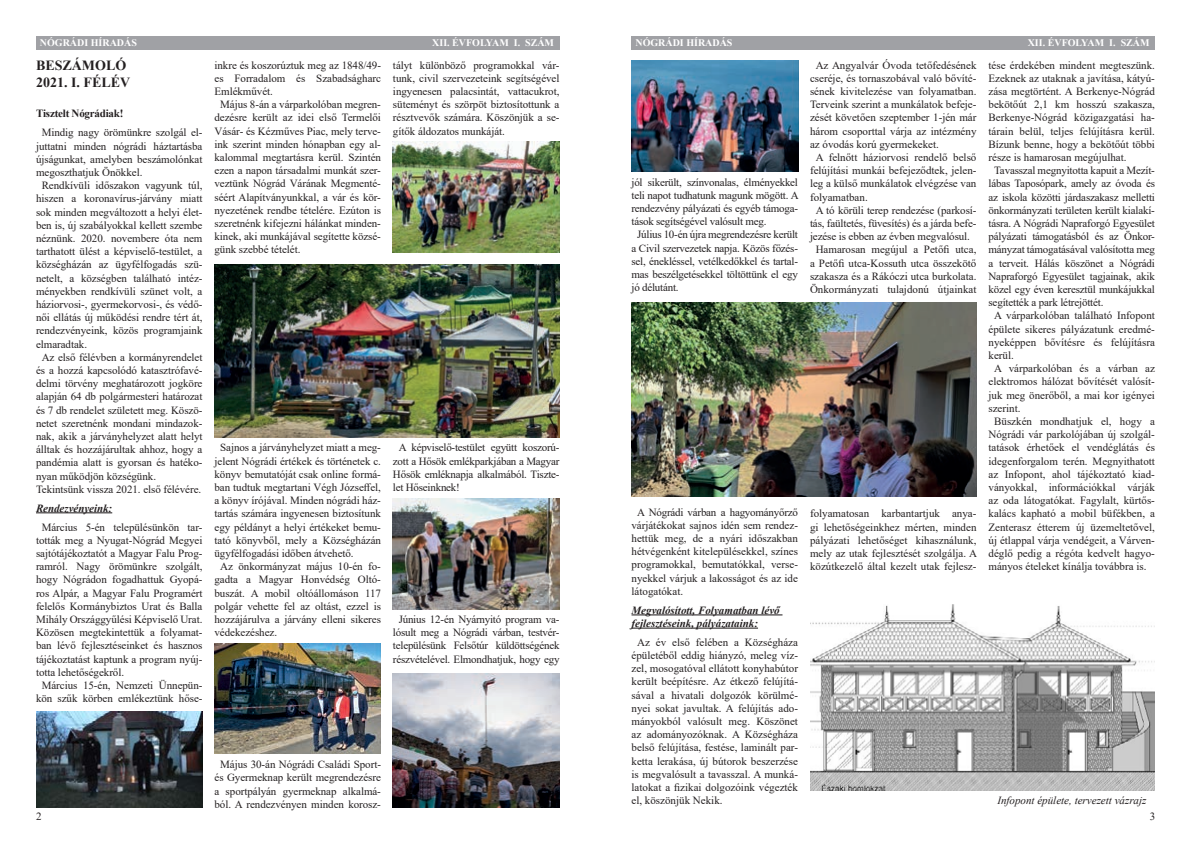
<style>
.page{position:relative;width:1191px;height:842px;background:#fff}
.page>*{position:absolute;margin:0;border:0;box-sizing:border-box;transform-origin:0 0}
.focim{font:700 14px/16.8px "Times New Roman";color:#231f20}
.kenyerszoveg{font:11px/13.2px "Times New Roman";letter-spacing:-.005em;color:#231f20;text-align:justify}
.Kiemeles{font:italic 700 11px/13.2px "Times New Roman";color:#231f20}
.kepalairas{font:italic 11px "Times New Roman";color:#231f20}
.alcim{font:700 11px "Times New Roman";letter-spacing:-.02em;color:#231f20}
.t1{font:700 10px "Times New Roman";color:#fff}
</style>
<div class="page">
<div style="left:631px;top:36px;width:524px;height:13px;background:#a0a1a5"></div>
<div style="left:36px;top:36px;width:523px;height:13px;background:#a0a1a5"></div>
<hr style="left:36px;top:512px;width:76px;height:1px;background:#231f20">
<hr style="left:631px;top:614px;width:151px;height:1px;background:#231f20">
<hr style="left:631px;top:628px;width:127px;height:1px;background:#231f20">
<img style="left:393px;top:673px;width:166px;height:135px">
<img style="left:631px;top:61px;width:167px;height:111px">
<img style="left:810px;top:604px;width:345px;height:187px">
<img style="left:631px;top:302px;width:345px;height:194px">
<img style="left:36px;top:711px;width:166px;height:96px">
<img style="left:393px;top:499px;width:166px;height:110px">
<img style="left:214px;top:265px;width:345px;height:172px">
<img style="left:393px;top:142px;width:166px;height:111px">
<img style="left:214px;top:644px;width:167px;height:110px">
<p class="t1" style="left:40px;top:36px;width:98px">NÓGRÁDI HÍRADÁS</p>
<p class="t1" style="left:432px;top:36px;width:123px">XII. ÉVFOLYAM I. SZÁM</p>
<p class="t1" style="left:635px;top:36px;width:98px">NÓGRÁDI HÍRADÁS</p>
<p class="t1" style="left:1027px;top:36px;width:123px">XII. ÉVFOLYAM I. SZÁM</p>
<p class="focim" style="left:36px;top:57px;width:96px">BESZÁMOLÓ<br>2021. I. FÉLÉV</p>
<p class="alcim" style="left:36px;top:106px;width:89px">Tisztelt Nógrádiak!</p>
<p class="kenyerszoveg" style="left:36px;top:126px;width:168px;text-indent:6px">Mindig nagy örömünkre szolgál el&shy;juttatni minden nógrádi háztartásba újságunkat, amelyben beszámolónkat megoszthatjuk Önökkel.</p>
<p class="kenyerszoveg" style="left:36px;top:178px;width:168px;text-indent:6px">Rendkívüli időszakon vagyunk túl, hiszen a koronavírus-járvány miatt sok minden megváltozott a helyi élet&shy;ben is, új szabályokkal kellett szembe néznünk. 2020. novembere óta nem tarthatott ülést a képviselő-testület, a községházán az ügyfélfogadás szü&shy;netelt, a községben található intéz&shy;ményekben rendkívüli szünet volt, a háziorvosi-, gyermekorvosi-, és védő&shy;női ellátás új működési rendre tért át, rendezvényeink, közös programjaink elmaradtak.</p>
<p class="kenyerszoveg" style="left:36px;top:350px;width:168px;text-indent:6px">Az első félévben a kormányrendelet és a hozzá kapcsolódó katasztrófavé&shy;delmi törvény meghatározott jogköre alapján 64 db polgármesteri határozat és 7 db rendelet született meg. Köszö&shy;netet szeretnénk mondani mindazok&shy;nak, akik a járványhelyzet alatt helyt álltak és hozzájárultak ahhoz, hogy a pandémia alatt is gyorsan és hatéko&shy;nyan működjön községünk.</p>
<p class="kenyerszoveg" style="left:36px;top:482px;width:167px">Tekintsünk vissza 2021. első félévére.</p>
<p class="Kiemeles" style="left:36px;top:501px;width:78px">Rendezvényeink:</p>
<p class="kenyerszoveg" style="left:36px;top:520px;width:168px;text-indent:6px">Március 5-én településünkön tar&shy;tották meg a Nyugat-Nógrád Megyei sajtótájékoztatót a Magyar Falu Prog&shy;ramról. Nagy örömünkre szolgált, hogy Nógrádon fogadhattuk Gyopá&shy;ros Alpár, a Magyar Falu Programért felelős Kormánybiztos Urat és Balla Mihály Országgyűlési Képviselő Urat.<br>Közösen megtekintettük a folyamat&shy;ban lévő fejlesztéseinket és hasznos tájékoztatást kaptunk a program nyúj&shy;totta lehetőségekről.</p>
<p class="kenyerszoveg" style="left:36px;top:678px;width:168px;text-align:center">Március 15-én, Nemzeti Ünnepün&shy;kön szűk körben emlékeztünk hőse-</p>
<p class="kenyerszoveg" style="left:810px;top:58px;width:168px;text-indent:6px">Az Angyalvár Óvoda tetőfedésének cseréje, és tornaszobával való bővíté&shy;sének kivitelezése van folyamatban.<br>Terveink szerint a munkálatok befeje&shy;zését követően szeptember 1-jén már három csoporttal várja az intézmény az óvodás korú gyermekeket.</p>
<p class="kenyerszoveg" style="left:810px;top:150px;width:168px;text-indent:6px">A felnőtt háziorvosi rendelő belső felújítási munkái befejeződtek, jelen&shy;leg a külső munkálatok elvégzése van folyamatban.</p>
<p class="kenyerszoveg" style="left:810px;top:203px;width:168px;text-align:center">A tó körüli terep rendezése (parkosí&shy;tás, faültetés, füvesítés) és a járda befe&shy;jezése is ebben az évben megvalósul.</p>
<p class="kenyerszoveg" style="left:810px;top:243px;width:168px;text-align:center">Hamarosan megújul a Petőfi utca, a Petőfi utca-Kossuth utca összekötő szakasza és a Rákóczi utca burkolata.<br>Önkormányzati tulajdonú útjainkat</p>
<p class="kenyerszoveg" style="left:393px;top:58px;width:168px">tályt különböző programokkal vár&shy;tunk, civil szervezeteink segítségével ingyenesen palacsintát, vattacukrot, süteményt és szörpöt biztosítottunk a résztvevők számára. Köszönjük a se&shy;gítők áldozatos munkáját.</p>
<p class="kenyerszoveg" style="left:214px;top:58px;width:168px">inkre és koszorúztuk meg az 1848/49- es Forradalom és Szabadságharc Emlékművét.</p>
<p class="kenyerszoveg" style="left:214px;top:98px;width:168px;text-indent:6px">Május 8-án a várparkolóban megren&shy;dezésre került az idei első Termelői Vásár- és Kézműves Piac, mely terve&shy;ink szerint minden hónapban egy al&shy;kalommal megtartásra kerül. Szintén ezen a napon társadalmi munkát szer&shy;veztünk Nógrád Várának Megmenté&shy;séért Alapítványunkkal, a vár és kör&shy;nyezetének rendbe tételére. Ezúton is szeretnénk kifejezni hálánkat minden&shy;kinek, aki munkájával segítette közsé&shy;günk szebbé tételét.</p>
<p class="kenyerszoveg" style="left:988px;top:58px;width:168px">tése érdekében mindent megteszünk.<br>Ezeknek az utaknak a javítása, kátyú&shy;zása megtörtént. A Berkenye-Nógrád bekötőút 2,1 km hosszú szakasza, Berkenye-Nógrád közigazgatási ha&shy;tárain belül, teljes felújításra kerül.<br>Bízunk benne, hogy a bekötőút többi része is hamarosan megújulhat.</p>
<p class="kenyerszoveg" style="left:988px;top:164px;width:168px;text-indent:6px">Tavasszal megnyitotta kapuit a Mezít&shy;lábas Taposópark, amely az óvoda és az iskola közötti járdaszakasz melletti önkormányzati területen került kialakí&shy;tásra. A Nógrádi Napraforgó Egyesület pályázati támogatásból és az Önkor&shy;mányzat támogatásával valósította meg a terveit. Hálás köszönet a Nógrádi Napraforgó Egyesület tagjainak, akik közel egy éven keresztül munkájukkal segítették a park létrejöttét.</p>
<p class="kenyerszoveg" style="left:988px;top:309px;width:168px;text-indent:6px">A várparkolóban található Infopont épülete sikeres pályázatunk eredmé&shy;nyeképpen bővítésre és felújításra kerül.</p>
<p class="kenyerszoveg" style="left:988px;top:362px;width:168px;text-indent:6px">A várparkolóban és a várban az elektromos hálózat bővítését valósít&shy;juk meg önerőből, a mai kor igényei szerint.</p>
<p class="kenyerszoveg" style="left:988px;top:414px;width:168px;text-indent:6px">Büszkén mondhatjuk el, hogy a Nógrádi vár parkolójában új szolgál&shy;tatások érhetőek el vendéglátás és idegenforgalom terén. Megnyithatott az Infopont, ahol tájékoztató kiad&shy;ványokkal, információkkal várják az oda látogatókat. Fagylalt, kürtős&shy;kalács kapható a mobil büfékben, a Zenterasz étterem új üzemeltetővel, új étlappal várja vendégeit, a Várven&shy;déglő pedig a régóta kedvelt hagyo&shy;mányos ételeket kínálja továbbra is.</p>
<p class="kenyerszoveg" style="left:631px;top:175px;width:169px">jól sikerült, színvonalas, élményekkel teli napot tudhatunk magunk mögött. A rendezvény pályázati és egyéb támoga&shy;tások segítségével valósult meg.</p>
<p class="kenyerszoveg" style="left:631px;top:228px;width:168px;text-indent:6px">Július 10-én újra megrendezésre került a Civil szervezetek napja. Közös főzés&shy;sel, énekléssel, vetélkedőkkel és tartal&shy;mas beszélgetésekkel töltöttünk el egy jó délutánt.</p>
<p class="kenyerszoveg" style="left:393px;top:441px;width:168px;text-indent:6px">A képviselő-testület együtt koszorú&shy;zott a Hősök emlékparkjában a Magyar Hősök emléknapja alkalmából. Tiszte&shy;let Hőseinknek!</p>
<p class="kenyerszoveg" style="left:214px;top:441px;width:168px;text-indent:6px">Sajnos a járványhelyzet miatt a meg&shy;jelent Nógrádi értékek és történetek c. könyv bemutatóját csak online formá&shy;ban tudtuk megtartani Végh Józseffel, a könyv írójával. Minden nógrádi ház&shy;tartás számára ingyenesen biztosítunk egy példányt a helyi értékeket bemu&shy;tató könyvből, mely a Községházán ügyfélfogadási időben átvehető.</p>
<p class="kenyerszoveg" style="left:214px;top:560px;width:168px;text-indent:6px">Az önkormányzat május 10-én fo&shy;gadta a Magyar Honvédség Oltó&shy;buszát. A mobil oltóállomáson 117 polgár vehette fel az oltást, ezzel is hozzájárulva a járvány elleni sikeres védekezéshez.</p>
<p class="kenyerszoveg" style="left:631px;top:505px;width:168px;text-indent:6px">A Nógrádi várban a hagyományőrző várjátékokat sajnos idén sem rendez&shy;hettük meg, de a nyári időszakban hétvégenként kitelepülésekkel, színes programokkal, bemutatókkal, verse&shy;nyekkel várjuk a lakosságot és az ide látogatókat.</p>
<p class="Kiemeles" style="left:631px;top:603px;width:150px">Megvalósított, Folyamatban lévő fejlesztéseink, pályázataink:</p>
<p class="kenyerszoveg" style="left:631px;top:635px;width:168px;text-indent:6px">Az év első felében a Községháza épületéből eddig hiányzó, meleg víz&shy;zel, mosogatóval ellátott konyhabútor került beépítésre. Az étkező felújítá&shy;sával a hivatali dolgozók körülmé&shy;nyei sokat javultak. A felújítás ado&shy;mányokból valósult meg. Köszönet az adományozóknak. A Községháza belső felújítása, festése, laminált par&shy;ketta lerakása, új bútorok beszerzése is megvalósult a tavasszal. A munká&shy;latokat a fizikai dolgozóink végezték el, köszönjük Nekik.</p>
<p class="kenyerszoveg" style="left:810px;top:507px;width:169px">folyamatosan karbantartjuk anya&shy;gi lehetőségeinkhez mérten, minden pályázati lehetőséget kihasználunk, mely az utak fejlesztését szolgálja. A közútkezelő által kezelt utak fejlesz-</p>
<p class="kenyerszoveg" style="left:393px;top:612px;width:168px;text-align:center">Június 12-én Nyárnyitó program va&shy;lósult meg a Nógrádi várban, testvér&shy;településünk Felsőtúr küldöttségének részvételével. Elmondhatjuk, hogy egy</p>
<p class="kenyerszoveg" style="left:214px;top:758px;width:168px;text-align:center">Május 30-án Nógrádi Családi Sport&shy;és Gyermeknap került megrendezésre a sportpályán gyermeknap alkalmá&shy;ból. A rendezvényen minden korosz-</p>
<p class="kepalairas" style="left:997px;top:793px;width:151px">Infopont épülete, tervezett vázrajz</p>
<p class="kenyerszoveg" style="left:36px;top:809px;width:7px">2</p>
<p class="kenyerszoveg" style="left:1149px;top:809px;width:7px">3</p>
</div>
